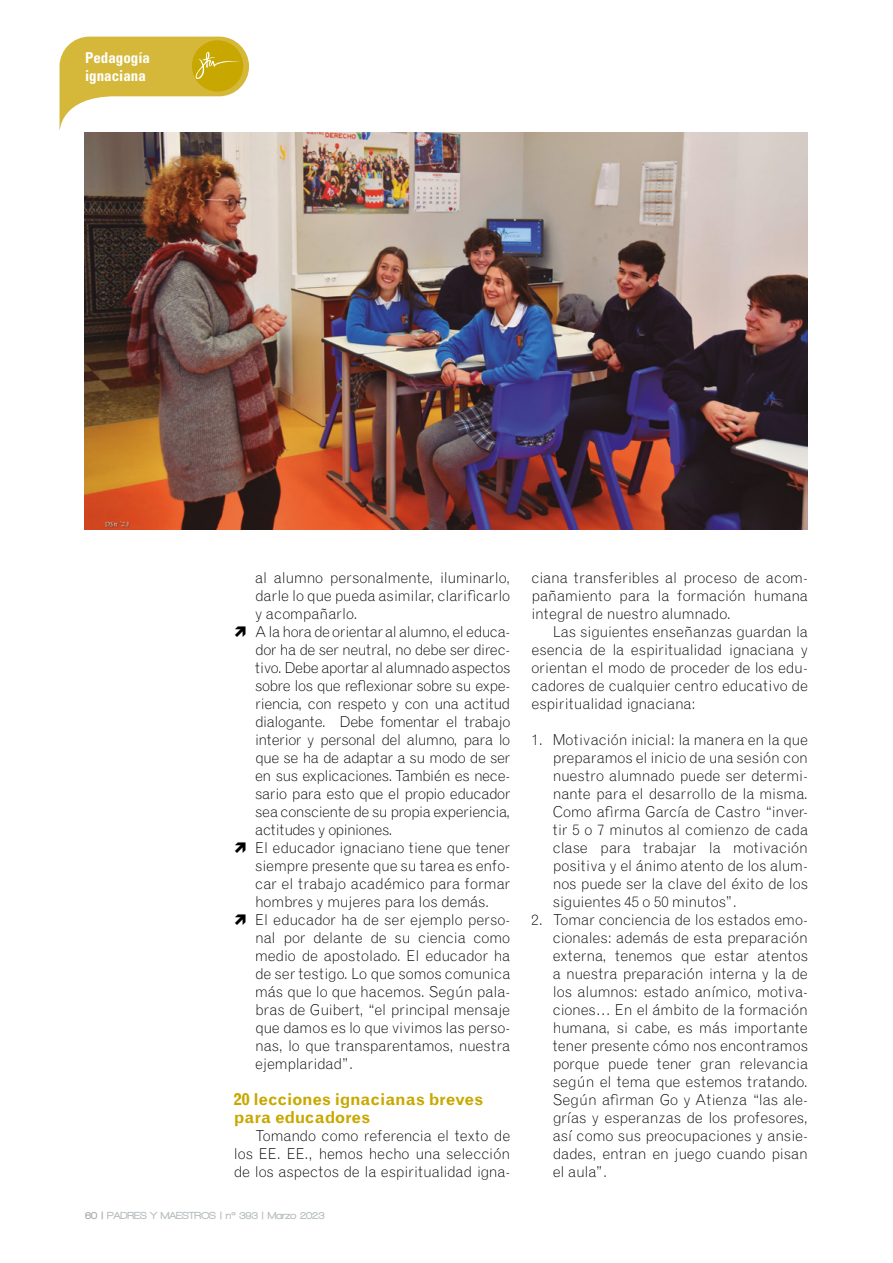
<style>
.page{position:relative;width:893px;height:1263px;background:#fff}
.page>*{position:absolute;margin:0;border:0;box-sizing:border-box;transform-origin:0 0}
.Ladillo{font:700 16.5px/18px "Grotesque";letter-spacing:-.015em;color:#c8a800}
.t1{font:300 15px/18px "Grotesque";letter-spacing:-.01em;color:#000;text-align:justify}
.t2{font:700 condensed 15px/18px "Univers";color:#fff}
.t3{font:900 10.5px "Walkway";color:#b7bdc0}
.s1{color:#a3a9ad}
</style>
<div class="page">
<svg style="left:60px;top:37px;width:189px;height:92px"></svg>
<img style="left:85px;top:133px;width:723px;height:396px">
<p class="t2" style="left:85px;top:49px;width:67px">Pedagogía ignaciana</p>
<p class="t1" style="left:255px;top:568px;width:257px">al alumno personalmente, iluminarlo, darle lo que pueda asimilar, clarificarlo y acompañarlo.</p>
<p class="t1" style="left:255px;top:622px;width:257px">A la hora de orientar al alumno, el educa&shy;dor ha de ser neutral, no debe ser direc&shy;tivo. Debe aportar al alumnado aspectos sobre los que reflexionar sobre su expe&shy;riencia, con respeto y con una actitud dialogante. Debe fomentar el trabajo interior y personal del alumno, para lo que se ha de adaptar a su modo de ser en sus explicaciones. También es nece&shy;sario para esto que el propio educador sea consciente de su propia experiencia, actitudes y opiniones.</p>
<p class="t1" style="left:255px;top:838px;width:257px">El educador ignaciano tiene que tener siempre presente que su tarea es enfo&shy;car el trabajo académico para formar hombres y mujeres para los demás.</p>
<p class="t1" style="left:255px;top:910px;width:257px">El educador ha de ser ejemplo perso&shy;nal por delante de su ciencia como medio de apostolado. El educador ha de ser testigo. Lo que somos comunica más que lo que hacemos. Según pala&shy;bras de Guibert, “el principal mensaje que damos es lo que vivimos las perso&shy;nas, lo que transparentamos, nuestra ejemplaridad”.</p>
<p class="Ladillo" style="left:234px;top:1090px;width:251px">20 lecciones ignacianas breves para educadores</p>
<p class="t1" style="left:234px;top:1126px;width:278px;text-indent:21px">Tomando como referencia el texto de los EE. EE., hemos hecho una selección de los aspectos de la espiritualidad igna-</p>
<p class="t3" style="left:85px;top:1209px;width:241px"><span class="s1">60 |</span> PADRES Y MAESTROS | nº 393 | Marzo 2023</p>
<p class="t1" style="left:531px;top:568px;width:278px">ciana transferibles al proceso de acom&shy;pañamiento para la formación humana integral de nuestro alumnado.</p>
<p class="t1" style="left:531px;top:622px;width:278px;text-indent:21px">Las siguientes enseñanzas guardan la esencia de la espiritualidad ignaciana y orientan el modo de proceder de los edu&shy;cadores de cualquier centro educativo de espiritualidad ignaciana:</p>
<p class="t1" style="left:553px;top:730px;width:257px;text-indent:-21px">1. Motivación inicial: la manera en la que preparamos el inicio de una sesión con nuestro alumnado puede ser determi&shy;nante para el desarrollo de la misma.<br>Como afirma García de Castro “inver&shy;tir 5 o 7 minutos al comienzo de cada clase para trabajar la motivación positiva y el ánimo atento de los alum&shy;nos puede ser la clave del éxito de los siguientes 45 o 50 minutos”.</p>
<p class="t1" style="left:553px;top:910px;width:257px;text-indent:-21px">2. Tomar conciencia de los estados emo&shy;cionales: además de esta preparación externa, tenemos que estar atentos a nuestra preparación interna y la de los alumnos: estado anímico, motiva&shy;ciones… En el ámbito de la formación humana, si cabe, es más importante tener presente cómo nos encontramos porque puede tener gran relevancia según el tema que estemos tratando.<br>Según afirman Go y Atienza “las ale&shy;grías y esperanzas de los profesores, así como sus preocupaciones y ansie&shy;dades, entran en juego cuando pisan el aula”.</p>
</div>
